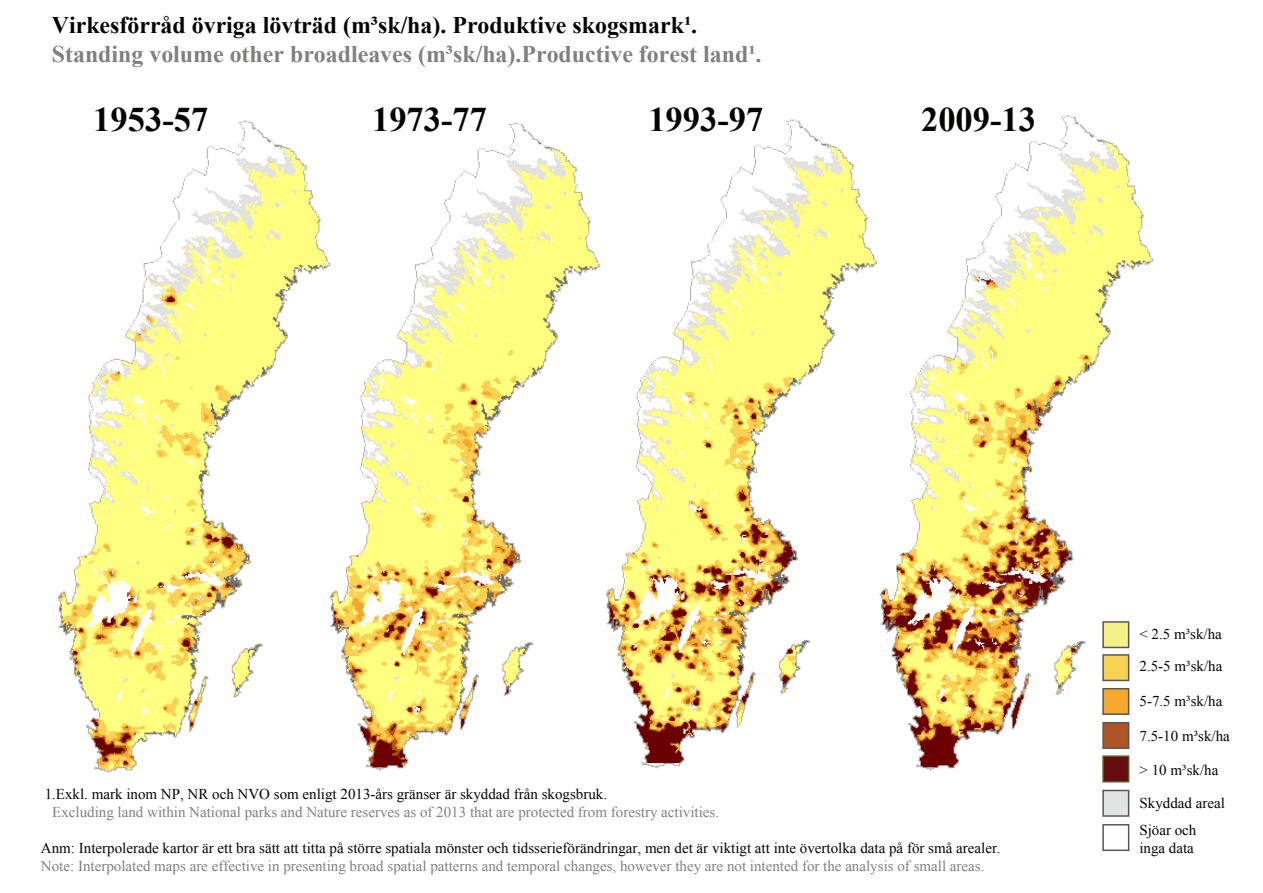
<style>
.page{position:relative;width:1263px;height:893px;background:#fff}
.page>*{position:absolute;margin:0;border:0;box-sizing:border-box;transform-origin:0 0}
.t1{font:700 34.5px "Times New Roman";color:#050504}
.t2{font:700 23.85px "Times New Roman";color:#80807f}
.t3{font:700 23.85px "Times New Roman";color:#050504}
.t4{font:15px/27px "Times New Roman";color:#050504}
.t5{font:15px "Times New Roman";color:#80807f}
</style>
<div class="page">
<img style="left:57px;top:120px;width:267px;height:653px">
<img style="left:324px;top:122px;width:276px;height:649px">
<img style="left:600px;top:119px;width:274px;height:650px">
<img style="left:874px;top:115px;width:280px;height:659px">
<div style="left:1102px;top:790px;width:27px;height:27px;background:#e2e4e4;border:2px solid #58585b"></div>
<div style="left:1102px;top:824px;width:27px;height:27px;background:#fff;border:2px solid #57585a"></div>
<div style="left:1102px;top:722px;width:27px;height:27px;background:#ad5525;border:2px solid #58585b"></div>
<div style="left:1102px;top:755px;width:27px;height:27px;background:#660d0f;border:2px solid #575925"></div>
<div style="left:1102px;top:688px;width:27px;height:27px;background:#f5a82b;border:2px solid #58585b"></div>
<div style="left:1102px;top:654px;width:27px;height:27px;background:#f9d255;border:2px solid #58585b"></div>
<div style="left:1102px;top:621px;width:27px;height:27px;background:#f4f188;border:2px solid #57585a"></div>
<h2 class="t3" style="left:52px;top:8px;width:647px">Virkesförråd övriga lövträd (m³sk/ha). Produktive skogsmark¹.</h2>
<h2 class="t2" style="left:52px;top:37px;width:711px">Standing volume other broadleaves (m³sk/ha).Productive forest land¹.</h2>
<h1 class="t1" style="left:93px;top:95px;width:116px">1953-57</h1>
<h1 class="t1" style="left:372px;top:95px;width:116px">1973-77</h1>
<h1 class="t1" style="left:648px;top:95px;width:116px">1993-97</h1>
<h1 class="t1" style="left:921px;top:95px;width:116px">2009-13</h1>
<p class="t4" style="left:45px;top:780px;width:564px">1.Exkl. mark inom NP, NR och NVO som enligt 2013-års gränser är skyddad från skogsbruk.</p>
<p class="t5" style="left:52px;top:802px;width:668px">Excluding land within National parks and Nature reserves as of 2013 that are protected from forestry activities.</p>
<p class="t4" style="left:41px;top:834px;width:961px">Anm: Interpolerade kartor är ett bra sätt att titta på större spatiala mönster och tidsserieförändringar, men det är viktigt att inte övertolka data på för små arealer.</p>
<p class="t5" style="left:41px;top:856px;width:945px">Note: Interpolated maps are effective in presenting broad spatial patterns and temporal changes, however they are not intented for the analysis of small areas.</p>
<p class="t4" style="left:1139px;top:621px;width:84px">&lt; 2.5 m³sk/ha</p>
<p class="t4" style="left:1139px;top:653px;width:84px">2.5-5 m³sk/ha</p>
<p class="t4" style="left:1139px;top:688px;width:84px">5-7.5 m³sk/ha</p>
<p class="t4" style="left:1139px;top:723px;width:92px">7.5-10 m³sk/ha</p>
<p class="t4" style="left:1139px;top:756px;width:80px">&gt; 10 m³sk/ha</p>
<p class="t4" style="left:1139px;top:789px;width:87px">Skyddad areal<br>Sjöar och</p>
<p class="t4" style="left:1139px;top:834px;width:56px">inga data</p>
</div>
